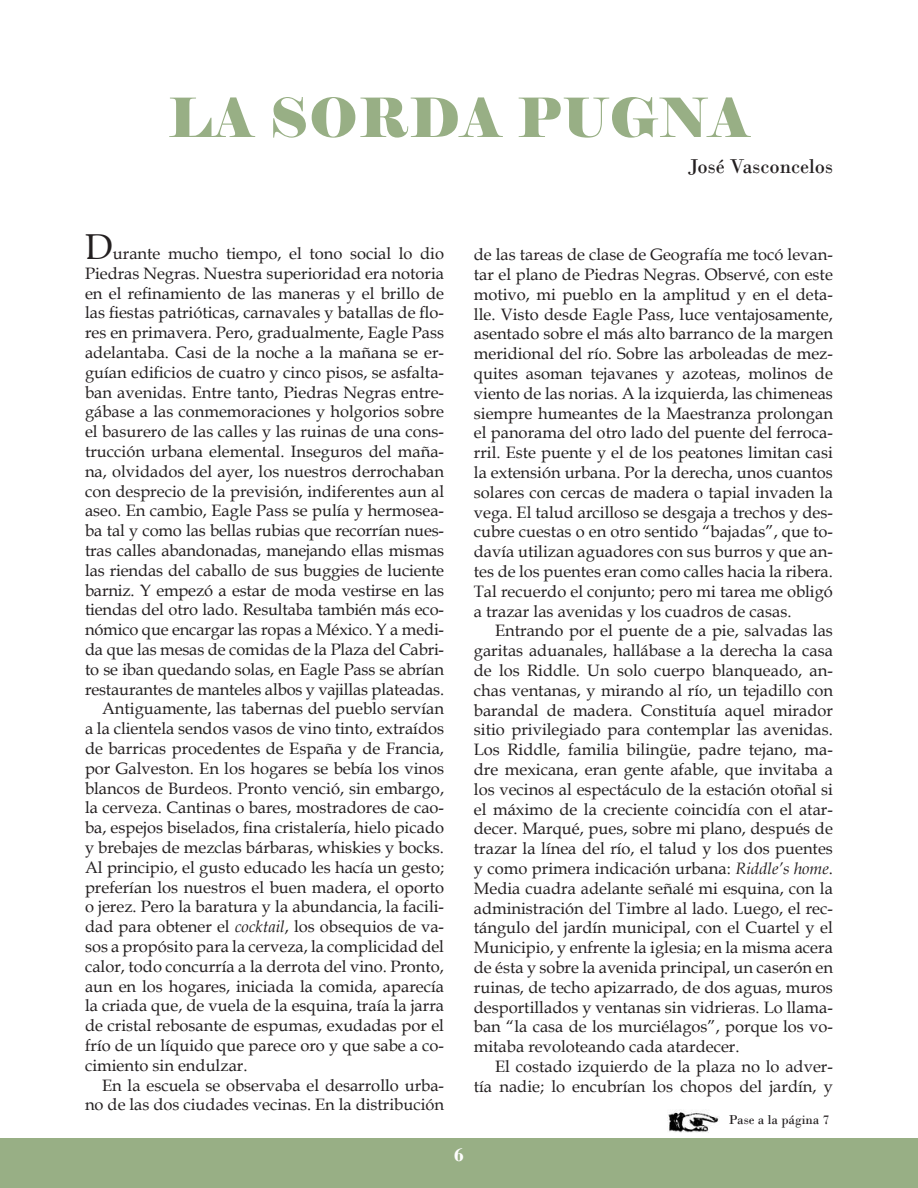
<style>
.page{position:relative;width:918px;height:1188px;background:#fff}
.page>*{position:absolute;margin:0;border:0;box-sizing:border-box;transform-origin:0 0}
.t1{font:54px "Elephant";letter-spacing:.02em;color:#98af85}
.t2{font:21px "Bodoni";color:#231f20}
.t3{font:700 19.5px "Bodoni";color:#fdfdfd}
.t4{font:16.5px/19.8px "Book Antiqua";color:#231f20;text-align:justify}
.t5{font:13.5px "Bodoni";color:#231f20}
.s1{font-size:36px}
.s2{font-style:italic}
</style>
<div class="page">
<div style="left:0;top:1138px;width:918px;height:50px;background:#98af85"></div>
<img style="left:668px;top:1110px;width:51px;height:22px">
<h1 class="t1" style="left:168px;top:84px;width:583px">LA SORDA PUGNA</h1>
<p class="t2" style="left:688px;top:154px;width:147px">José Vasconcelos</p>
<p class="t4" style="left:85px;top:243px;width:361px"><span class="s1">D</span>urante mucho tiempo, el tono social lo dio</p>
<p class="t4" style="left:85px;top:263px;width:361px">Piedras Negras. Nuestra superioridad era notoria</p>
<p class="t4" style="left:85px;top:283px;width:361px">en el refinamiento de las maneras y el brillo de</p>
<p class="t4" style="left:85px;top:302px;width:361px">las fiestas patrióticas, carnavales y batallas de flo-</p>
<p class="t4" style="left:85px;top:322px;width:361px">res en primavera. Pero, gradualmente, Eagle Pass</p>
<p class="t4" style="left:85px;top:342px;width:361px">adelantaba. Casi de la noche a la mañana se er-</p>
<p class="t4" style="left:85px;top:362px;width:361px">guían edificios de cuatro y cinco pisos, se asfalta-</p>
<p class="t4" style="left:85px;top:382px;width:361px">ban avenidas. Entre tanto, Piedras Negras entre-</p>
<p class="t4" style="left:85px;top:401px;width:361px">gábase a las conmemoraciones y holgorios sobre</p>
<p class="t4" style="left:85px;top:421px;width:361px">el basurero de las calles y las ruinas de una cons-</p>
<p class="t4" style="left:85px;top:441px;width:361px">trucción urbana elemental. Inseguros del maña-</p>
<p class="t4" style="left:85px;top:461px;width:361px">na, olvidados del ayer, los nuestros derrochaban</p>
<p class="t4" style="left:85px;top:481px;width:361px">con desprecio de la previsión, indiferentes aun al</p>
<p class="t4" style="left:85px;top:500px;width:361px">aseo. En cambio, Eagle Pass se pulía y hermosea-</p>
<p class="t4" style="left:85px;top:520px;width:361px">ba tal y como las bellas rubias que recorrían nues-</p>
<p class="t4" style="left:85px;top:540px;width:361px">tras calles abandonadas, manejando ellas mismas</p>
<p class="t4" style="left:85px;top:560px;width:361px">las riendas del caballo de sus buggies de luciente</p>
<p class="t4" style="left:85px;top:580px;width:361px">barniz. Y empezó a estar de moda vestirse en las</p>
<p class="t4" style="left:85px;top:599px;width:361px">tiendas del otro lado. Resultaba también más eco-</p>
<p class="t4" style="left:85px;top:619px;width:361px">nómico que encargar las ropas a México. Y a medi-</p>
<p class="t4" style="left:85px;top:639px;width:361px">da que las mesas de comidas de la Plaza del Cabri-</p>
<p class="t4" style="left:85px;top:659px;width:361px">to se iban quedando solas, en Eagle Pass se abrían</p>
<p class="t4" style="left:85px;top:679px;width:361px">restaurantes de manteles albos y vajillas plateadas.</p>
<p class="t4" style="left:102px;top:698px;width:344px">Antiguamente, las tabernas del pueblo servían</p>
<p class="t4" style="left:85px;top:718px;width:361px">a la clientela sendos vasos de vino tinto, extraídos</p>
<p class="t4" style="left:85px;top:738px;width:361px">de barricas procedentes de España y de Francia,</p>
<p class="t4" style="left:85px;top:758px;width:361px">por Galveston. En los hogares se bebía los vinos</p>
<p class="t4" style="left:85px;top:778px;width:361px">blancos de Burdeos. Pronto venció, sin embargo,</p>
<p class="t4" style="left:85px;top:797px;width:361px">la cerveza. Cantinas o bares, mostradores de cao-</p>
<p class="t4" style="left:85px;top:817px;width:361px">ba, espejos biselados, fina cristalería, hielo picado</p>
<p class="t4" style="left:85px;top:837px;width:361px">y brebajes de mezclas bárbaras, whiskies y bocks.</p>
<p class="t4" style="left:85px;top:857px;width:361px">Al principio, el gusto educado les hacía un gesto;</p>
<p class="t4" style="left:85px;top:877px;width:361px">preferían los nuestros el buen madera, el oporto</p>
<p class="t4" style="left:85px;top:896px;width:361px">o jerez. Pero la baratura y la abundancia, la facili-</p>
<p class="t4" style="left:85px;top:916px;width:361px">dad para obtener el <span class="s2">cocktail</span>, los obsequios de va-</p>
<p class="t4" style="left:85px;top:936px;width:361px">sos a propósito para la cerveza, la complicidad del</p>
<p class="t4" style="left:85px;top:956px;width:361px">calor, todo concurría a la derrota del vino. Pronto,</p>
<p class="t4" style="left:85px;top:976px;width:361px">aun en los hogares, iniciada la comida, aparecía</p>
<p class="t4" style="left:85px;top:995px;width:361px">la criada que, de vuela de la esquina, traía la jarra</p>
<p class="t4" style="left:85px;top:1015px;width:361px">de cristal rebosante de espumas, exudadas por el</p>
<p class="t4" style="left:85px;top:1035px;width:361px">frío de un líquido que parece oro y que sabe a co-</p>
<p class="t4" style="left:85px;top:1055px;width:164px">cimiento sin endulzar.</p>
<p class="t4" style="left:102px;top:1075px;width:344px">En la escuela se observaba el desarrollo urba-</p>
<p class="t4" style="left:85px;top:1094px;width:361px">no de las dos ciudades vecinas. En la distribución</p>
<p class="t3" style="left:454px;top:1143px;width:11px">6</p>
<p class="t4" style="left:474px;top:244px;width:361px">de las tareas de clase de Geografía me tocó levan&shy;tar el plano de Piedras Negras. Observé, con este motivo, mi pueblo en la amplitud y en el deta&shy;lle. Visto desde Eagle Pass, luce ventajosamente, asentado sobre el más alto barranco de la margen meridional del río. Sobre las arboleadas de mez&shy;quites asoman tejavanes y azoteas, molinos de viento de las norias. A la izquierda, las chimeneas siempre humeantes de la Maestranza prolongan el panorama del otro lado del puente del ferroca&shy;rril. Este puente y el de los peatones limitan casi la extensión urbana. Por la derecha, unos cuantos solares con cercas de madera o tapial invaden la vega. El talud arcilloso se desgaja a trechos y des&shy;cubre cuestas o en otro sentido “bajadas”, que to&shy;davía utilizan aguadores con sus burros y que an&shy;tes de los puentes eran como calles hacia la ribera.<br>Tal recuerdo el conjunto; pero mi tarea me obligó a trazar las avenidas y los cuadros de casas.</p>
<p class="t4" style="left:474px;top:620px;width:361px;text-indent:21px">Entrando por el puente de a pie, salvadas las garitas aduanales, hallábase a la derecha la casa de los Riddle. Un solo cuerpo blanqueado, an&shy;chas ventanas, y mirando al río, un tejadillo con barandal de madera. Constituía aquel mirador sitio privilegiado para contemplar las avenidas.<br>Los Riddle, familia bilingüe, padre tejano, ma&shy;dre mexicana, eran gente afable, que invitaba a los vecinos al espectáculo de la estación otoñal si el máximo de la creciente coincidía con el atar&shy;decer. Marqué, pues, sobre mi plano, después de trazar la línea del río, el talud y los dos puentes y como primera indicación urbana: <span class="s2">Riddle’s home</span>.<br>Media cuadra adelante señalé mi esquina, con la administración del Timbre al lado. Luego, el rec&shy;tángulo del jardín municipal, con el Cuartel y el Municipio, y enfrente la iglesia; en la misma acera de ésta y sobre la avenida principal, un caserón en ruinas, de techo apizarrado, de dos aguas, muros desportillados y ventanas sin vidrieras. Lo llama&shy;ban “la casa de los murciélagos”, porque los vo&shy;mitaba revoloteando cada atardecer.</p>
<p class="t4" style="left:474px;top:1056px;width:361px;text-align:right">El costado izquierdo de la plaza no lo adver&shy;tía nadie; lo encubrían los chopos del jardín, y</p>
<p class="t5" style="left:729px;top:1112px;width:102px">Pase a la página 7</p>
</div>
